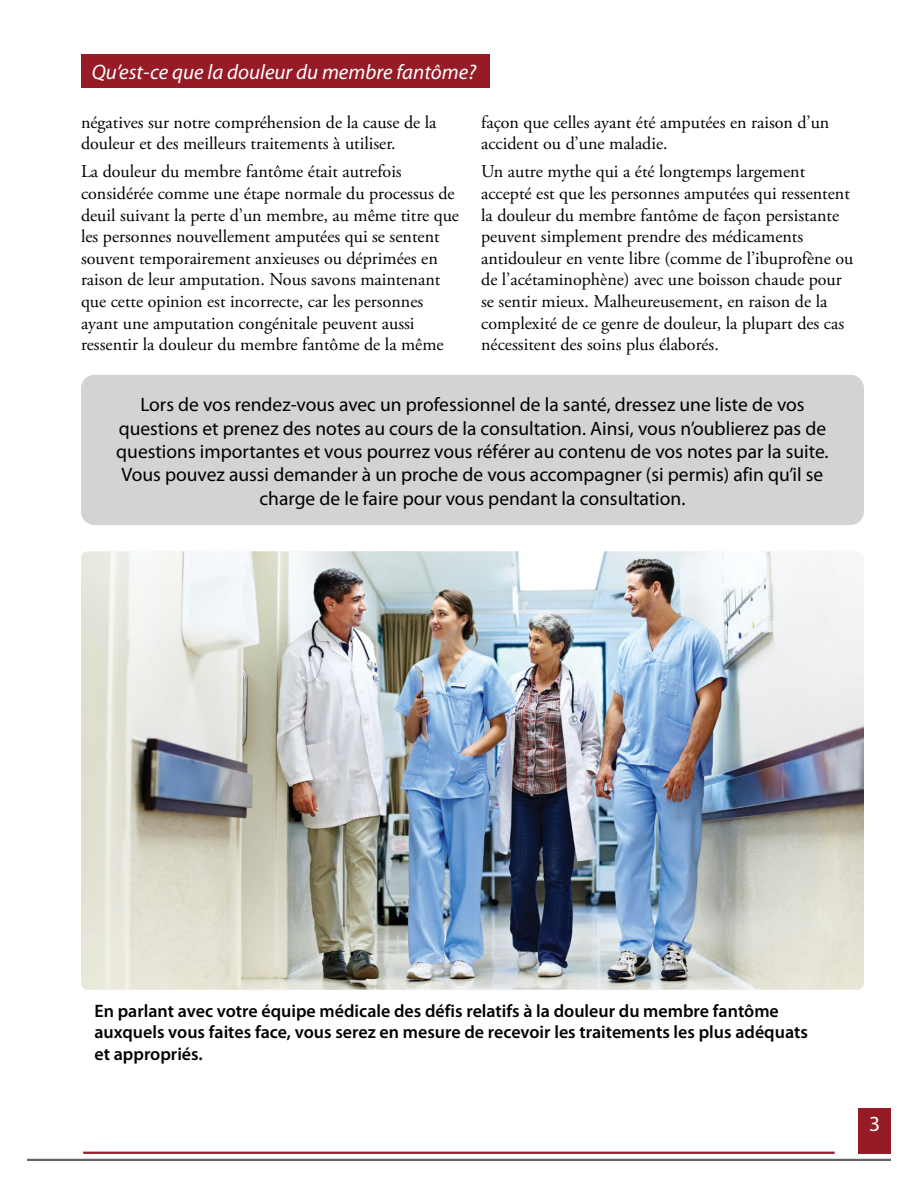
<style>
.page{position:relative;width:918px;height:1188px;background:#fff}
.page>*{position:absolute;margin:0;border:0;box-sizing:border-box;transform-origin:0 0}
.t1{font:21.6px "Myriad Pro";color:#fff}
.t2{font:italic 21px "Myriad Pro";color:#fff}
.t3{font:19.5px/23.4px "Myriad Pro";color:#000;text-align:center}
.t4{font:18px/21.6px "Adobe Garamond Pro";color:#000}
.t5{font:600 18px/21.6px "Myriad Pro";color:#000}
</style>
<div class="page">
<div style="left:81px;top:54px;width:408px;height:33px;background:#961b27"></div>
<div style="left:859px;top:1108px;width:32px;height:46px;background:#961b27"></div>
<hr style="left:27px;top:1159px;width:864px;height:2px;background:#636466">
<hr style="left:83px;top:1152px;width:752px;height:2px;background:#961b27">
<div style="left:81px;top:375px;width:783px;height:150px;background:#d1d3d4;border-radius:14px"></div>
<img style="left:81px;top:551px;width:783px;height:439px">
<p class="t2" style="left:92px;top:59px;width:386px">Qu’est-ce que la douleur du membre fantôme?</p>
<p class="t4" style="left:81px;top:112px;width:357px">négatives sur notre compréhension de la cause de la douleur et des meilleurs traitements à utiliser.</p>
<p class="t4" style="left:81px;top:162px;width:380px">La douleur du membre fantôme était autrefois considérée comme une étape normale du processus de deuil suivant la perte d’un membre, au même titre que les personnes nouvellement amputées qui se sentent souvent temporairement anxieuses ou déprimées en raison de leur amputation. Nous savons maintenant que cette opinion est incorrecte, car les personnes ayant une amputation congénitale peuvent aussi ressentir la douleur du membre fantôme de la même</p>
<p class="t4" style="left:481px;top:112px;width:350px">façon que celles ayant été amputées en raison d’un accident ou d’une maladie.</p>
<p class="t4" style="left:481px;top:162px;width:374px">Un autre mythe qui a été longtemps largement accepté est que les personnes amputées qui ressentent la douleur du membre fantôme de façon persistante peuvent simplement prendre des médicaments antidouleur en vente libre (comme de l’ibuprofène ou de l’acétaminophène) avec une boisson chaude pour se sentir mieux. Malheureusement, en raison de la complexité de ce genre de douleur, la plupart des cas nécessitent des soins plus élaborés.</p>
<p class="t3" style="left:116px;top:393px;width:714px">Lors de vos rendez-vous avec un professionnel de la santé, dressez une liste de vos questions et prenez des notes au cours de la consultation. Ainsi, vous n’oublierez pas de questions importantes et vous pourrez vous référer au contenu de vos notes par la suite.<br>Vous pouvez aussi demander à un proche de vous accompagner (si permis) afin qu’il se charge de le faire pour vous pendant la consultation.</p>
<p class="t5" style="left:94px;top:1000px;width:715px">En parlant avec votre équipe médicale des défis relatifs à la douleur du membre fantôme auxquels vous faites face, vous serez en mesure de recevoir les traitements les plus adéquats et appropriés.</p>
<p class="t1" style="left:869px;top:1110px;width:13px">3</p>
</div>
